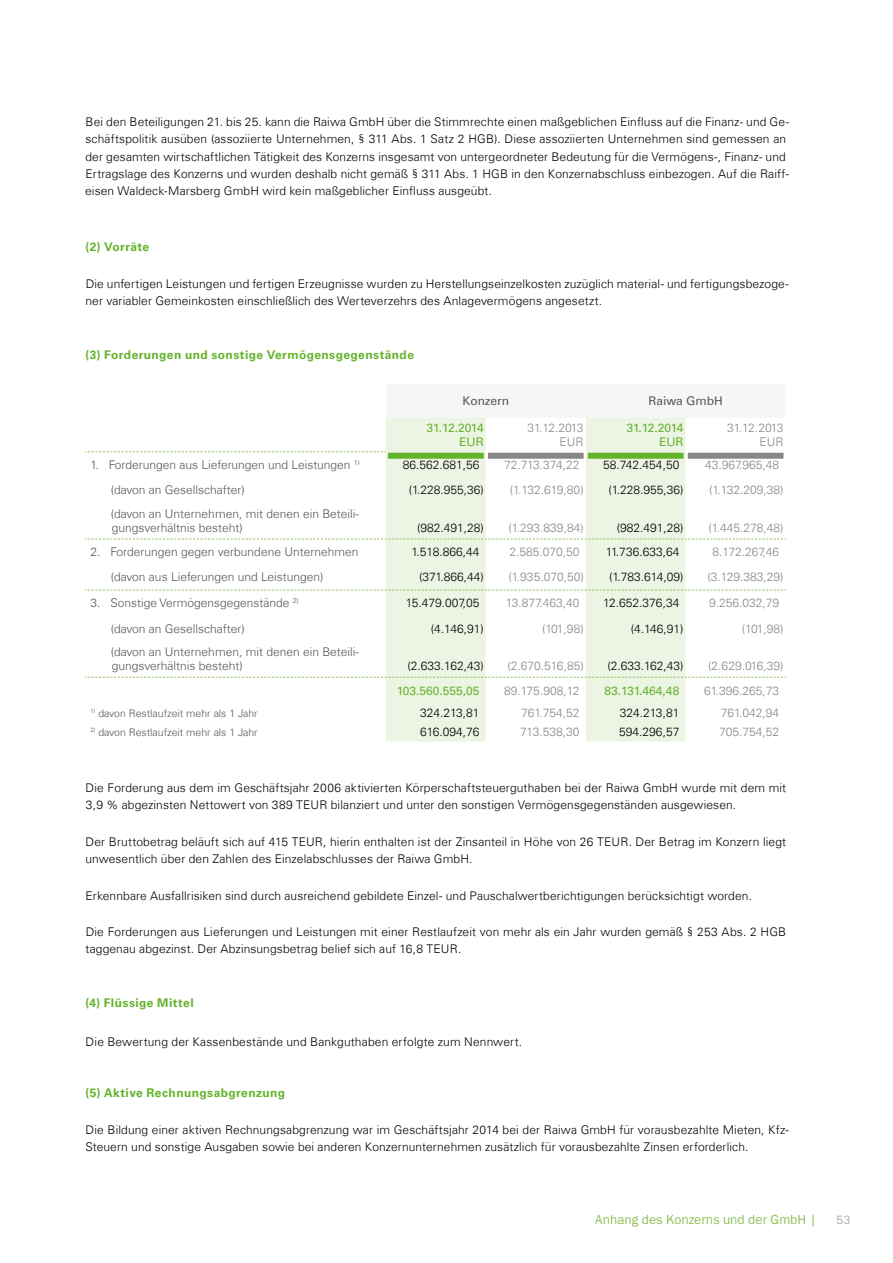
<style>
.page{position:relative;width:893px;height:1263px;background:#fff}
.page>*{position:absolute;margin:0;border:0;box-sizing:border-box;transform-origin:0 0}
.t1{font:13.5px "Franklin Gothic";letter-spacing:.005em;color:#8dc156}
.t2{font:300 12px/17.2px "Univers Com 45";letter-spacing:.01em;color:#000}
.t3{font:300 12px/14.4px "Univers Com 45";color:#565656}
.t4{font:300 12px/14.4px "Univers Com 45";color:#878786;text-align:right}
.t5{font:700 12px "Univers LT Std";letter-spacing:.035em;color:#64b32c}
.t6{font:12px/14.4px "Univers Com 55 Roman";color:#64b32c;text-align:right}
.t7{font:12px "Univers Com 55 Roman";color:#565656}
.t8{font:300 12px "Univers Com 45";color:#9c9d9d}
.t9{font:300 10.5px "Univers Com 45";color:#565656}
</style>
<div class="page">
<div style="left:386px;top:452px;width:100px;height:290px;background:#ecf4e3"></div>
<svg style="left:486px;top:452px;width:300px;height:290px"></svg>
<svg style="left:85px;top:417px;width:601px;height:35px"></svg>
<svg style="left:85px;top:539px;width:701px;height:1px"></svg>
<svg style="left:85px;top:590px;width:701px;height:1px"></svg>
<svg style="left:85px;top:677px;width:701px;height:1px"></svg>
<div style="left:388px;top:453px;width:96px;height:6px;background:#64b32c"></div>
<div style="left:488px;top:453px;width:96px;height:6px;background:#878786"></div>
<div style="left:588px;top:453px;width:96px;height:6px;background:#64b32c"></div>
<div style="left:688px;top:453px;width:95px;height:6px;background:#878786"></div>
<p class="t2" style="left:85px;top:113px;width:705px">Bei den Beteiligungen 21. bis 25. kann die Raiwa GmbH über die Stimmrechte einen maßgeblichen Einfluss auf die Finanz- und Ge&shy;schäftspolitik ausüben (assoziierte Unternehmen, § 311 Abs. 1 Satz 2 HGB). Diese assoziierten Unternehmen sind gemessen an der gesamten wirtschaftlichen Tätigkeit des Konzerns insgesamt von untergeordneter Bedeutung für die Vermögens-, Finanz- und Ertragslage des Konzerns und wurden deshalb nicht gemäß § 311 Abs. 1 HGB in den Konzernabschluss einbezogen. Auf die Raiff&shy;eisen Waldeck-Marsberg GmbH wird kein maßgeblicher Einfluss ausgeübt.</p>
<p class="t5" style="left:86px;top:240px;width:65px">(2) Vorräte</p>
<p class="t2" style="left:85px;top:275px;width:705px">Die unfertigen Leistungen und fertigen Erzeugnisse wurden zu Herstellungseinzelkosten zuzüglich material- und fertigungsbezoge&shy;ner variabler Gemeinkosten einschließlich des Werteverzehrs des Anlagevermögens angesetzt.</p>
<p class="t5" style="left:86px;top:348px;width:330px">(3) Forderungen und sonstige Vermögensgegenstände</p>
<p class="t7" style="left:463px;top:394px;width:48px">Konzern</p>
<p class="t7" style="left:649px;top:394px;width:76px">Raiwa GmbH</p>
<p class="t6" style="left:426px;top:420px;width:59px">31.12.2014<br>EUR</p>
<p class="t4" style="left:527px;top:420px;width:58px">31.12.2013<br>EUR</p>
<p class="t6" style="left:626px;top:420px;width:59px">31.12.2014<br>EUR</p>
<p class="t4" style="left:727px;top:420px;width:58px">31.12.2013<br>EUR</p>
<p class="t3" style="left:90px;top:458px;width:271px">1. Forderungen aus Lieferungen und Leistungen <sup>1)</sup></p>
<p class="t2" style="left:403px;top:456px;width:78px">86.562.681,56</p>
<p class="t4" style="left:504px;top:457px;width:77px">72.713.374,22</p>
<p class="t2" style="left:603px;top:456px;width:78px">58.742.454,50</p>
<p class="t4" style="left:705px;top:457px;width:76px">43.967.965,48</p>
<p class="t3" style="left:111px;top:483px;width:136px">(davon an Gesellschafter)</p>
<p class="t2" style="left:409px;top:481px;width:77px">(1.228.955,36)</p>
<p class="t4" style="left:510px;top:483px;width:75px">(1.132.619,80)</p>
<p class="t2" style="left:608px;top:481px;width:77px">(1.228.955,36)</p>
<p class="t4" style="left:709px;top:483px;width:76px">(1.132.209,38)</p>
<p class="t3" style="left:111px;top:506px;width:250px">(davon an Unternehmen, mit denen ein Beteili&shy;gungsverhältnis besteht)</p>
<p class="t2" style="left:417px;top:519px;width:68px">(982.491,28)</p>
<p class="t4" style="left:509px;top:521px;width:77px">(1.293.839,84)</p>
<p class="t2" style="left:617px;top:519px;width:68px">(982.491,28)</p>
<p class="t4" style="left:708px;top:521px;width:77px">(1.445.278,48)</p>
<p class="t3" style="left:90px;top:545px;width:269px">2. Forderungen gegen verbundene Unternehmen</p>
<p class="t2" style="left:412px;top:543px;width:69px">1.518.866,44</p>
<p class="t4" style="left:509px;top:545px;width:72px">2.585.070,50</p>
<p class="t2" style="left:606px;top:543px;width:75px">11.736.633,64</p>
<p class="t4" style="left:713px;top:545px;width:68px">8.172.267,46</p>
<p class="t3" style="left:111px;top:570px;width:214px">(davon aus Lieferungen und Leistungen)</p>
<p class="t2" style="left:419px;top:568px;width:66px">(371.866,44)</p>
<p class="t4" style="left:509px;top:570px;width:77px">(1.935.070,50)</p>
<p class="t2" style="left:609px;top:568px;width:76px">(1.783.614,09)</p>
<p class="t4" style="left:707px;top:570px;width:78px">(3.129.383,29)</p>
<p class="t3" style="left:90px;top:596px;width:210px">3. Sonstige Vermögensgegenstände <sup>2)</sup></p>
<p class="t2" style="left:406px;top:594px;width:75px">15.479.007,05</p>
<p class="t4" style="left:506px;top:596px;width:75px">13.877.463,40</p>
<p class="t2" style="left:603px;top:594px;width:78px">12.652.376,34</p>
<p class="t4" style="left:709px;top:596px;width:72px">9.256.032,79</p>
<p class="t3" style="left:111px;top:621px;width:136px">(davon an Gesellschafter)</p>
<p class="t2" style="left:431px;top:620px;width:54px">(4.146,91)</p>
<p class="t4" style="left:542px;top:621px;width:43px">(101,98)</p>
<p class="t2" style="left:631px;top:620px;width:54px">(4.146,91)</p>
<p class="t4" style="left:742px;top:621px;width:43px">(101,98)</p>
<p class="t3" style="left:111px;top:645px;width:250px">(davon an Unternehmen, mit denen ein Beteili&shy;gungsverhältnis besteht)</p>
<p class="t2" style="left:408px;top:658px;width:78px">(2.633.162,43)</p>
<p class="t4" style="left:508px;top:659px;width:78px">(2.670.516,85)</p>
<p class="t2" style="left:607px;top:658px;width:78px">(2.633.162,43)</p>
<p class="t4" style="left:708px;top:659px;width:77px">(2.629.016,39)</p>
<p class="t6" style="left:397px;top:683px;width:84px">103.560.555,05</p>
<p class="t4" style="left:504px;top:684px;width:77px">89.175.908,12</p>
<p class="t6" style="left:604px;top:684px;width:76px">83.131.464,48</p>
<p class="t4" style="left:704px;top:684px;width:77px">61.396.265,73</p>
<p class="t9" style="left:90px;top:707px;width:169px"><sup>1)</sup> davon Restlaufzeit mehr als 1 Jahr</p>
<p class="t2" style="left:420px;top:704px;width:61px">324.213,81</p>
<p class="t4" style="left:521px;top:706px;width:60px">761.754,52</p>
<p class="t2" style="left:620px;top:704px;width:61px">324.213,81</p>
<p class="t4" style="left:721px;top:706px;width:60px">761.042,94</p>
<p class="t9" style="left:90px;top:726px;width:169px"><sup>2)</sup> davon Restlaufzeit mehr als 1 Jahr</p>
<p class="t2" style="left:420px;top:723px;width:61px">616.094,76</p>
<p class="t4" style="left:520px;top:725px;width:61px">713.538,30</p>
<p class="t2" style="left:619px;top:723px;width:62px">594.296,57</p>
<p class="t4" style="left:719px;top:725px;width:62px">705.754,52</p>
<p class="t2" style="left:86px;top:779px;width:702px">Die Forderung aus dem im Geschäftsjahr 2006 aktivierten Körperschaftsteuerguthaben bei der Raiwa GmbH wurde mit dem mit<br>3,9 % abgezinsten Nettowert von 389 TEUR bilanziert und unter den sonstigen Vermögensgegenständen ausgewiesen.</p>
<p class="t2" style="left:85px;top:833px;width:702px">Der Bruttobetrag beläuft sich auf 415 TEUR, hierin enthalten ist der Zinsanteil in Höhe von 26 TEUR. Der Betrag im Konzern liegt unwesentlich über den Zahlen des Einzelabschlusses der Raiwa GmbH.</p>
<p class="t2" style="left:86px;top:887px;width:668px">Erkennbare Ausfallrisiken sind durch ausreichend gebildete Einzel- und Pauschalwertberichtigungen berücksichtigt worden.</p>
<p class="t2" style="left:85px;top:923px;width:702px">Die Forderungen aus Lieferungen und Leistungen mit einer Restlaufzeit von mehr als ein Jahr wurden gemäß § 253 Abs. 2 HGB taggenau abgezinst. Der Abzinsungsbetrag belief sich auf 16,8 TEUR.</p>
<p class="t5" style="left:86px;top:996px;width:110px">(4) Flüssige Mittel</p>
<p class="t2" style="left:86px;top:1033px;width:438px">Die Bewertung der Kassenbestände und Bankguthaben erfolgte zum Nennwert.</p>
<p class="t5" style="left:86px;top:1086px;width:201px">(5) Aktive Rechnungsabgrenzung</p>
<p class="t2" style="left:85px;top:1121px;width:705px">Die Bildung einer aktiven Rechnungsabgrenzung war im Geschäftsjahr 2014 bei der Raiwa GmbH für vorausbezahlte Mieten, Kfz-<br>Steuern und sonstige Ausgaben sowie bei anderen Konzernunternehmen zusätzlich für vorausbezahlte Zinsen erforderlich.</p>
<p class="t1" style="left:595px;top:1211px;width:223px">Anhang des Konzerns und der GmbH |</p>
<p class="t8" style="left:837px;top:1212px;width:15px">53</p>
</div>
